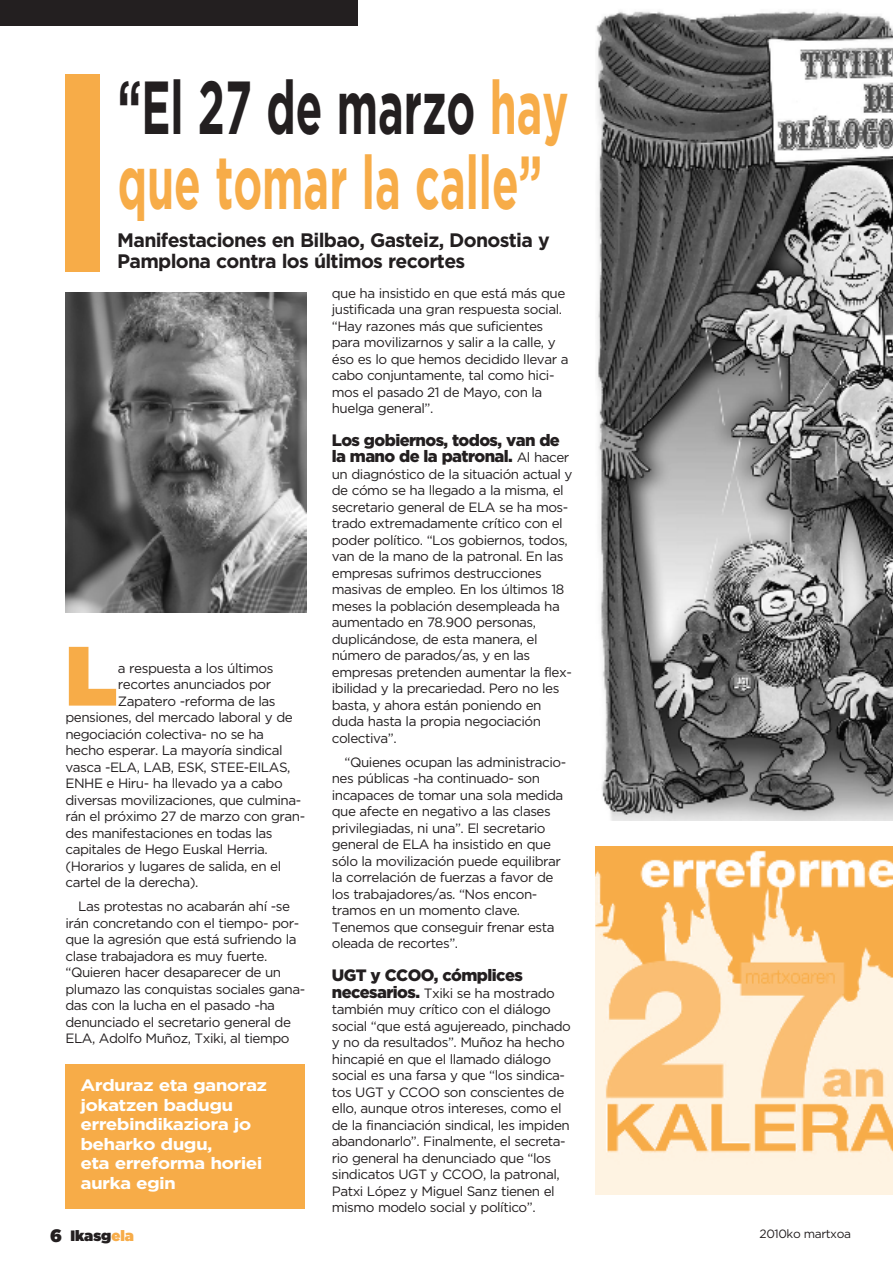
<style>
.page{position:relative;width:893px;height:1263px;background:#fff}
.page>*{position:absolute;margin:0;border:0;box-sizing:border-box;transform-origin:0 0}
.t1{font:84px "Gotham Ultra";color:#f7ac48}
.t2{font:700 75px/75px "Gotham";color:#f7ac48;scale:.58 1}
.t3{font:700 19.5px/21px "Gotham";letter-spacing:-.035em;color:#231f20}
.t4{font:700 16.5px/19.5px "Gotham";letter-spacing:-.035em;color:#fff;scale:1.15 1}
.t5{font:900 16.5px/16.5px "Gotham";letter-spacing:-.035em;color:#231f20}
.t6{font:15px "Gotham Ultra";color:#231f20}
.t7{font:13.5px/16.5px "Gotham";letter-spacing:-.035em;color:#231f20}
.t8{font:12px "Gotham";letter-spacing:-.035em;color:#231f20}
.s1{color:#231f20}
.s2{font-weight:400;font-size:13.5px}
.s3{font-weight:900;font-size:16.5px}
.s4{font-size:18px}
.s5{color:#f7ac48}
</style>
<div class="page">
<img style="left:596px;top:11px;width:297px;height:810px">
<img style="left:595px;top:846px;width:298px;height:348px">
<div style="left:65px;top:74px;width:35px;height:198px;background:#f7ac48"></div>
<img style="left:65px;top:292px;width:241px;height:320px">
<div style="left:65px;top:1064px;width:240px;height:145px;background:#f7ac48"></div>
<div style="left:0;top:0;width:357px;height:26px;background:#231f20"></div>
<h2 class="t2" style="left:118px;top:76px;width:779px"><span class="s1">“El 27 de marzo</span> hay que tomar la calle”</h2>
<h3 class="t3" style="left:117px;top:230px;width:434px">Manifestaciones en Bilbao, Gasteiz, Donostia y<br>Pamplona contra los últimos recortes</h3>
<h1 class="t1" style="left:65px;top:627px;width:53px">L</h1>
<p class="t7" style="left:118px;top:660px;width:157px">a respuesta a los últimos</p>
<p class="t7" style="left:118px;top:677px;width:155px">recortes anunciados por</p>
<p class="t7" style="left:118px;top:693px;width:159px">Zapatero -reforma de las</p>
<p class="t7" style="left:65px;top:710px;width:229px">pensiones, del mercado laboral y de</p>
<p class="t7" style="left:65px;top:726px;width:200px">negociación colectiva- no se ha</p>
<p class="t7" style="left:65px;top:743px;width:219px">hecho esperar. La mayoría sindical</p>
<p class="t7" style="left:65px;top:759px;width:226px">vasca -ELA, LAB, ESK, STEE-EILAS,</p>
<p class="t7" style="left:65px;top:776px;width:219px">ENHE e Hiru- ha llevado ya a cabo</p>
<p class="t7" style="left:65px;top:792px;width:237px">diversas movilizaciones, que culmina-</p>
<p class="t7" style="left:65px;top:809px;width:241px">rán el próximo 27 de marzo con gran-</p>
<p class="t7" style="left:65px;top:825px;width:209px">des manifestaciones en todas las</p>
<p class="t7" style="left:65px;top:842px;width:204px">capitales de Hego Euskal Herria.</p>
<p class="t7" style="left:65px;top:858px;width:217px">(Horarios y lugares de salida, en el</p>
<p class="t7" style="left:65px;top:875px;width:134px">cartel de la derecha).</p>
<p class="t7" style="left:65px;top:899px;width:241px;text-indent:13px">Las protestas no acabarán ahí -se irán concretando con el tiempo- por&shy;que la agresión que está sufriendo la clase trabajadora es muy fuerte. “Quieren hacer desaparecer de un plumazo las conquistas sociales gana&shy;das con la lucha en el pasado -ha denunciado el secretario general de ELA, Adolfo Muñoz, Txiki, al tiempo</p>
<p class="t4" style="left:80px;top:1077px;width:164px">Arduraz eta ganoraz jokatzen badugu errebindikaziora jo beharko dugu,<br>eta erreforma horiei aurka egin</p>
<p class="t7" style="left:332px;top:285px;width:238px">que ha insistido en que está más que justificada una gran respuesta social. “Hay razones más que suficientes para movilizarnos y salir a la calle, y éso es lo que hemos decidido llevar a cabo conjuntamente, tal como hici&shy;mos el pasado 21 de Mayo, con la huelga general”.</p>
<p class="t5" style="left:332px;top:433px;width:239px">Los gobiernos, todos, van de la mano de la patronal. <span class="s2">Al hacer</span></p>
<p class="t7" style="left:332px;top:467px;width:242px">un diagnóstico de la situación actual y de cómo se ha llegado a la misma, el secretario general de ELA se ha mos&shy;trado extremadamente crítico con el poder político. “Los gobiernos, todos, van de la mano de la patronal. En las empresas sufrimos destrucciones masivas de empleo. En los últimos 18 meses la población desempleada ha aumentado en 78.900 personas, duplicándose, de esta manera, el número de parados/as, y en las empresas pretenden aumentar la flex&shy;ibilidad y la precariedad. Pero no les basta, y ahora están poniendo en duda hasta la propia negociación colectiva”.</p>
<p class="t7" style="left:332px;top:755px;width:236px;text-indent:13px">“Quienes ocupan las administracio&shy;nes públicas -ha continuado- son incapaces de tomar una sola medida que afecte en negativo a las clases privilegiadas, ni una”. El secretario general de ELA ha insistido en que sólo la movilización puede equilibrar la correlación de fuerzas a favor de los trabajadores/as. “Nos encon&shy;tramos en un momento clave.<br>Tenemos que conseguir frenar esta oleada de recortes”.</p>
<p class="t5" style="left:332px;top:968px;width:193px">UGT y CCOO, cómplices</p>
<p class="t7" style="left:332px;top:985px;width:241px"><span class="s3">necesarios.</span> Txiki se ha mostrado también muy crítico con el diálogo social “que está agujereado, pinchado y no da resultados”. Muñoz ha hecho hincapié en que el llamado diálogo social es una farsa y que “los sindica&shy;tos UGT y CCOO son conscientes de ello, aunque otros intereses, como el de la financiación sindical, les impiden abandonarlo”. Finalmente, el secreta&shy;rio general ha denunciado que “los sindicatos UGT y CCOO, la patronal, Patxi López y Miguel Sanz tienen el mismo modelo social y político”.</p>
<p class="t6" style="left:50px;top:1226px;width:85px"><span class="s4">6</span> Ikasg<span class="s5">ela</span></p>
<p class="t8" style="left:760px;top:1229px;width:93px">2010ko martxoa</p>
</div>
